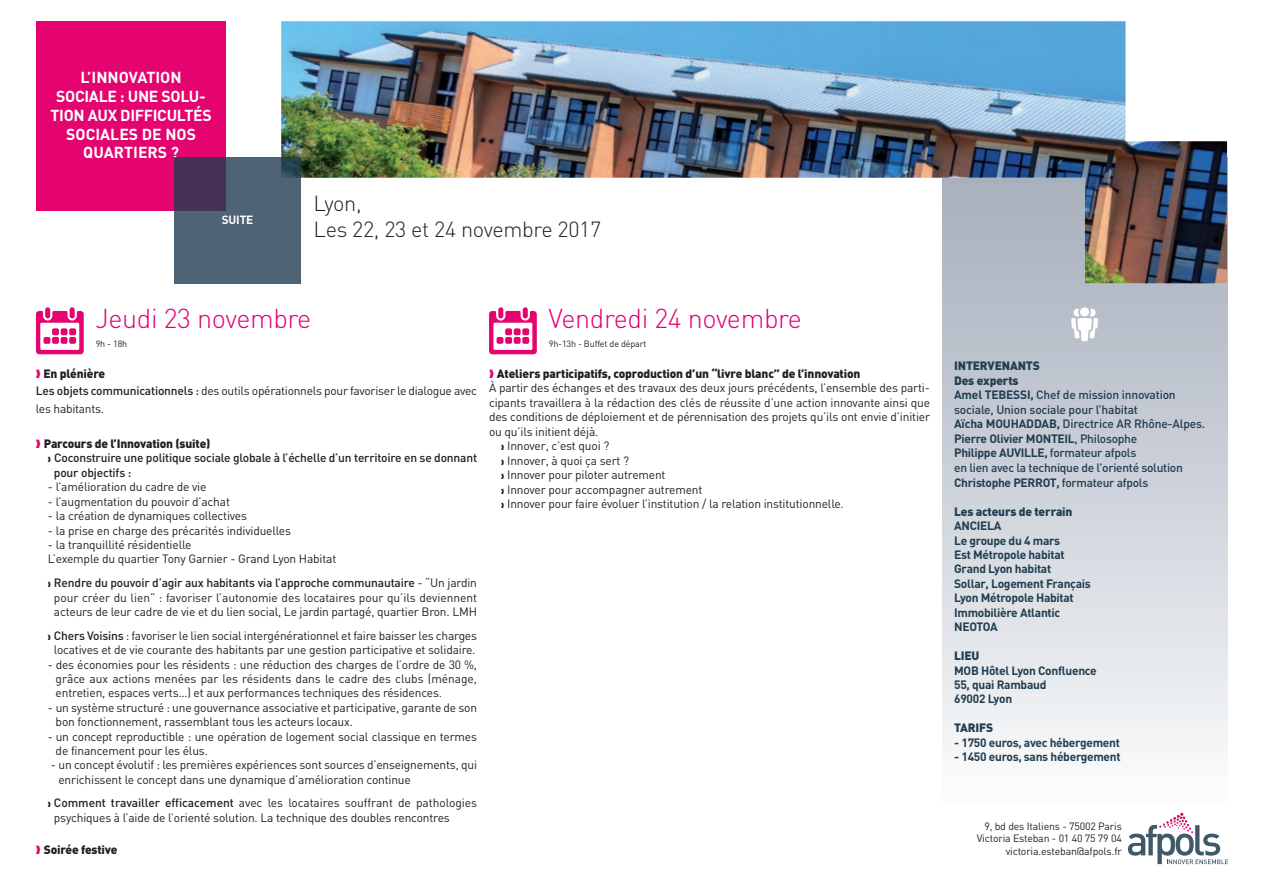
<style>
.page{position:relative;width:1263px;height:893px;background:#fff}
.page>*{position:absolute;margin:0;border:0;box-sizing:border-box;transform-origin:0 0}
.t1{font:300 27px "DIN";letter-spacing:-.015em;color:#e4036f}
.t2{font:300 21.75px/26px "DIN";letter-spacing:-.015em;color:#231f20}
.t3{font:700 15.75px/18.9px "DIN";letter-spacing:-.02em;color:#fff;text-align:center}
.t4{font:12px/14.4px "DIN";letter-spacing:-.015em;color:#231f20}
.t5{font:500 12px/14.5px "DIN";letter-spacing:-.015em;color:#223d50}
.t6{font:700 12px/14.4px "DIN";letter-spacing:-.025em;color:#223d50}
.t7{font:900 12px "DIN";letter-spacing:-.015em;color:#231f20}
.t8{font:500 12px "DIN";letter-spacing:-.015em;color:#231f20}
.t9{font:900 12px "DIN";letter-spacing:-.015em;color:#223d50}
.t10{font:700 11.85px "DIN";letter-spacing:-.015em;color:#fff}
.t11{font:10.5px/12.6px "DIN";letter-spacing:-.015em;color:#231f20;text-align:right}
.t12{font:9px "DIN";letter-spacing:-.015em;color:#231f20}
.s1{color:#e4036f}
.s2{font-weight:900}
.s3{font-weight:500}
.s4{font-weight:700}
</style>
<div class="page">
<svg style="left:942px;top:283px;width:285px;height:467px;background:#d2d7dd"></svg>
<svg style="left:1071px;top:308px;width:27px;height:33px"></svg>
<img style="left:281px;top:21px;width:946px;height:262px">
<svg style="left:1128px;top:813px;width:100px;height:51px"></svg>
<div style="left:523px;top:307px;width:5px;height:11px;background:#e4036f;border-radius:3px"></div>
<div style="left:498px;top:307px;width:5px;height:11px;background:#e4036f;border-radius:3px"></div>
<svg style="left:489px;top:311px;width:48px;height:43px"></svg>
<div style="left:505px;top:328px;width:7px;height:7px;background:#e4036f;border-radius:2px"></div>
<div style="left:514px;top:328px;width:7px;height:7px;background:#e4036f;border-radius:2px"></div>
<div style="left:522px;top:328px;width:7px;height:7px;background:#e4036f;border-radius:2px"></div>
<div style="left:505px;top:337px;width:7px;height:7px;background:#e4036f;border-radius:2px"></div>
<div style="left:497px;top:337px;width:6px;height:7px;background:#e4036f;border-radius:2px"></div>
<div style="left:514px;top:337px;width:7px;height:7px;background:#e4036f;border-radius:2px"></div>
<div style="left:522px;top:337px;width:7px;height:7px;background:#e4036f;border-radius:2px"></div>
<div style="left:70px;top:307px;width:5px;height:11px;background:#e4036f;border-radius:3px"></div>
<div style="left:45px;top:307px;width:5px;height:11px;background:#e4036f;border-radius:3px"></div>
<svg style="left:36px;top:311px;width:48px;height:43px"></svg>
<div style="left:52px;top:328px;width:7px;height:7px;background:#e4036f;border-radius:2px"></div>
<div style="left:61px;top:328px;width:7px;height:7px;background:#e4036f;border-radius:2px"></div>
<div style="left:69px;top:328px;width:7px;height:7px;background:#e4036f;border-radius:2px"></div>
<div style="left:52px;top:337px;width:7px;height:7px;background:#e4036f;border-radius:2px"></div>
<div style="left:44px;top:337px;width:6px;height:7px;background:#e4036f;border-radius:2px"></div>
<div style="left:61px;top:337px;width:7px;height:7px;background:#e4036f;border-radius:2px"></div>
<div style="left:69px;top:337px;width:7px;height:7px;background:#e4036f;border-radius:2px"></div>
<div style="left:37px;top:21px;width:189px;height:189px;background:#e4036f"></div>
<div style="left:174px;top:157px;width:127px;height:127px;background:#223d50;opacity:.8"></div>
<h3 class="t3" style="left:51px;top:68px;width:163px">L’INNOVATION<br>SOCIALE : UNE SOLU-<br>TION AUX DIFFICULTÉS<br>SOCIALES DE NOS<br>QUARTIERS ?</h3>
<p class="t10" style="left:222px;top:213px;width:33px">SUITE</p>
<h2 class="t2" style="left:314px;top:191px;width:289px">Lyon,<br>Les 22, 23 et 24 novembre 2017</h2>
<h1 class="t1" style="left:95px;top:303px;width:217px">Jeudi 23 novembre</h1>
<p class="t12" style="left:96px;top:338px;width:33px">9h - 18h</p>
<p class="t4" style="left:36px;top:365px;width:443px;line-height:17.4px"><span class="s1">❱</span> <span class="s2">En plénière<br></span><span class="s3">Les objets communicationnels :</span> des outils opérationnels pour favoriser le dialogue avec les habitants.</p>
<p class="t7" style="left:36px;top:436px;width:176px"><span class="s1">❱</span> Parcours de l’Innovation (suite)</p>
<p class="t8" style="left:48px;top:451px;width:431px">❱ Coconstruire une politique sociale globale à l’échelle d’un territoire en se donnant</p>
<p class="t8" style="left:54px;top:466px;width:79px">pour objectifs :</p>
<p class="t4" style="left:48px;top:480px;width:160px">- l’amélioration du cadre de vie</p>
<p class="t4" style="left:48px;top:494px;width:184px">- l’augmentation du pouvoir d’achat</p>
<p class="t4" style="left:48px;top:509px;width:201px">- la création de dynamiques collectives</p>
<p class="t4" style="left:48px;top:523px;width:245px">- la prise en charge des précarités individuelles</p>
<p class="t4" style="left:48px;top:538px;width:290px">- la tranquillité résidentielle<br>L’exemple du quartier Tony Garnier - Grand Lyon Habitat</p>
<p class="t4" style="left:48px;top:576px;width:431px;text-align:center">❱ <span class="s3">Rendre du pouvoir d’agir aux habitants via l’approche communautaire</span> - “Un jardin pour créer du lien” : favoriser l’autonomie des locataires pour qu’ils deviennent acteurs de leur cadre de vie et du lien social, Le jardin partagé, quartier Bron. LMH</p>
<p class="t4" style="left:48px;top:628px;width:431px;text-align:center">❱ <span class="s3">Chers Voisins</span> : favoriser le lien social intergénérationnel et faire baisser les charges locatives et de vie courante des habitants par une gestion participative et solidaire.</p>
<p class="t4" style="left:56px;top:657px;width:423px;text-align:justify;text-indent:-8px">- des économies pour les résidents : une réduction des charges de l’ordre de 30 %, grâce aux actions menées par les résidents dans le cadre des clubs (ménage, entretien, espaces verts…) et aux performances techniques des résidences.</p>
<p class="t4" style="left:56px;top:700px;width:423px;text-indent:-8px">- un système structuré : une gouvernance associative et participative, garante de son bon fonctionnement, rassemblant tous les acteurs locaux.</p>
<p class="t4" style="left:56px;top:729px;width:423px;text-indent:-8px">- un concept reproductible : une opération de logement social classique en termes de financement pour les élus.</p>
<p class="t4" style="left:58px;top:758px;width:420px;text-indent:-8px">- un concept évolutif : les premières expériences sont sources d’enseignements, qui enrichissent le concept dans une dynamique d’amélioration continue</p>
<p class="t4" style="left:54px;top:796px;width:425px;text-indent:-6px">❱ <span class="s3">Comment travailler efficacement</span> avec les locataires souffrant de pathologies psychiques à l’aide de l’orienté solution. La technique des doubles rencontres</p>
<p class="t7" style="left:36px;top:842px;width:83px"><span class="s1">❱</span> Soirée festive</p>
<h1 class="t1" style="left:549px;top:303px;width:255px">Vendredi 24 novembre</h1>
<p class="t12" style="left:549px;top:338px;width:99px">9h-13h - Buffet de départ</p>
<p class="t7" style="left:489px;top:367px;width:373px"><span class="s1">❱</span> Ateliers participatifs, coproduction d’un “livre blanc” de l’innovation</p>
<p class="t4" style="left:489px;top:381px;width:442px">À partir des échanges et des travaux des deux jours précédents, l’ensemble des parti-</p>
<p class="t4" style="left:489px;top:396px;width:443px">cipants travaillera à la rédaction des clés de réussite d’une action innovante ainsi que</p>
<p class="t4" style="left:489px;top:410px;width:443px">des conditions de déploiement et de pérennisation des projets qu’ils ont envie d’initier</p>
<p class="t4" style="left:489px;top:424px;width:111px">ou qu’ils initient déjà.</p>
<p class="t4" style="left:501px;top:439px;width:110px">❱ Innover, c’est quoi ?</p>
<p class="t4" style="left:501px;top:453px;width:130px">❱ Innover, à quoi ça sert ?</p>
<p class="t4" style="left:501px;top:468px;width:166px">❱ Innover pour piloter autrement</p>
<p class="t4" style="left:501px;top:482px;width:203px">❱ Innover pour accompagner autrement</p>
<p class="t4" style="left:501px;top:497px;width:344px">❱ Innover pour faire évoluer l’institution / la relation institutionnelle.</p>
<p class="t5" style="left:954px;top:359px;width:253px"><span class="s2">INTERVENANTS<br>Des experts<br></span><span class="s4">Amel TEBESSI,</span> Chef de mission innovation sociale, Union sociale pour l’habitat<br><span class="s4">Aïcha MOUHADDAB,</span> Directrice AR Rhône-Alpes.<br><span class="s4">Pierre Olivier MONTEIL</span>, Philosophe<br><span class="s4">Philippe AUVILLE,</span> formateur afpols<br>en lien avec la technique de l’orienté solution <span class="s4">Christophe PERROT,</span> formateur afpols</p>
<p class="t9" style="left:954px;top:504px;width:120px">Les acteurs de terrain</p>
<p class="t6" style="left:954px;top:519px;width:138px">ANCIELA<br>Le groupe du 4 mars<br>Est Métropole habitat<br>Grand Lyon habitat<br>Sollar, Logement Français<br>Lyon Métropole Habitat<br>Immobilière Atlantic<br>NEOTOA</p>
<p class="t9" style="left:954px;top:649px;width:27px">LIEU</p>
<p class="t6" style="left:954px;top:663px;width:144px">MOB Hôtel Lyon Confluence<br>55, quai Rambaud<br>69002 Lyon</p>
<p class="t9" style="left:954px;top:721px;width:41px">TARIFS</p>
<p class="t6" style="left:954px;top:736px;width:167px">- 1750 euros, avec hébergement</p>
<p class="t6" style="left:954px;top:750px;width:168px">- 1450 euros, sans hébergement</p>
<p class="t11" style="left:977px;top:820px;width:147px">9, bd des Italiens - 75002 Paris<br>Victoria Esteban - 01 40 75 79 04 victoria.esteban@afpols.fr</p>
</div>
